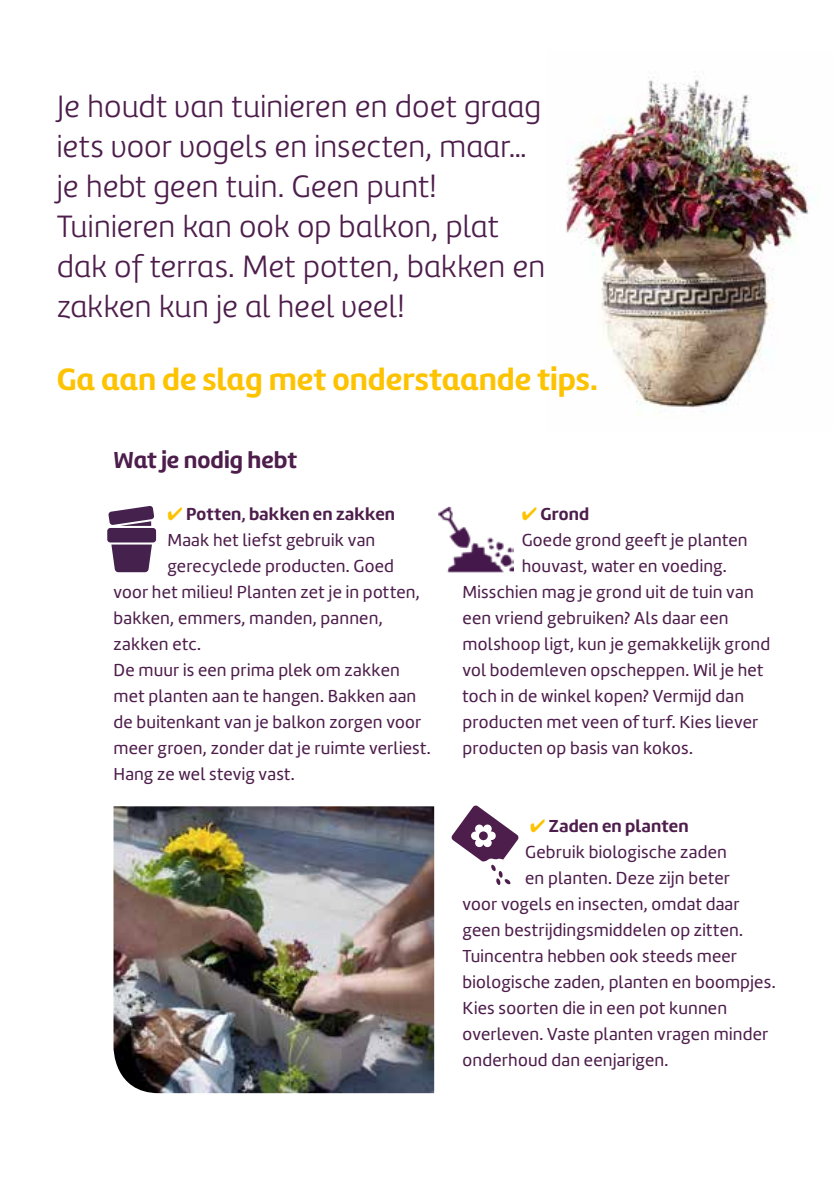
<style>
.page{position:relative;width:840px;height:1191px;background:#fff}
.page>*{position:absolute;margin:0;border:0;box-sizing:border-box;transform-origin:0 0}
.t1{font:300 32px/40px "Amelia UP";letter-spacing:-.005em;color:#4d1d4b}
.t2{font:700 32px "Amelia UP";color:#fdc300}
.t3{font:700 24px "Amelia UP";color:#4d1d4b}
.t4{font:18px "Amelia";letter-spacing:.01em;color:#4d1d4b}
.t5{font:700 18px "Amelia";letter-spacing:.01em;color:#4d1d4b}
.s1{color:#fdc300}
</style>
<div class="page">
<img style="left:566px;top:71px;width:243px;height:345px">
<div style="left:107px;top:528px;width:49px;height:14px;background:#45214d;border-radius:3px"></div>
<svg style="left:111px;top:544px;width:41px;height:28px"></svg>
<svg style="left:108px;top:506px;width:46px;height:20px"></svg>
<img style="left:438px;top:506px;width:75px;height:67px">
<svg style="left:451px;top:805px;width:67px;height:80px"></svg>
<img style="left:113px;top:806px;width:321px;height:287px">
<h1 class="t1" style="left:57px;top:86px;width:490px">Je houdt van tuinieren en doet graag iets voor vogels en insecten, maar… je hebt geen tuin. Geen punt!<br>Tuinieren kan ook op balkon, plat dak of terras. Met potten, bakken en zakken kun je al heel veel!</h1>
<h1 class="t2" style="left:57px;top:360px;width:542px">Ga aan de slag met onderstaande tips.</h1>
<h2 class="t3" style="left:113px;top:446px;width:185px">Wat je nodig hebt</h2>
<p class="t5" style="left:167px;top:503px;width:229px"><span class="s1">✔</span> Potten, bakken en zakken</p>
<p class="t4" style="left:167px;top:530px;width:209px">Maak het liefst gebruik van</p>
<p class="t4" style="left:167px;top:556px;width:228px">gerecyclede producten. Goed</p>
<p class="t4" style="left:113px;top:582px;width:307px">voor het milieu! Planten zet je in potten,</p>
<p class="t4" style="left:113px;top:608px;width:270px">bakken, emmers, manden, pannen,</p>
<p class="t4" style="left:113px;top:634px;width:89px">zakken etc.</p>
<p class="t4" style="left:113px;top:660px;width:287px">De muur is een prima plek om zakken</p>
<p class="t4" style="left:113px;top:686px;width:304px">met planten aan te hangen. Bakken aan</p>
<p class="t4" style="left:113px;top:712px;width:309px">de buitenkant van je balkon zorgen voor</p>
<p class="t4" style="left:113px;top:738px;width:318px">meer groen, zonder dat je ruimte verliest.</p>
<p class="t4" style="left:113px;top:764px;width:183px">Hang ze wel stevig vast.</p>
<p class="t5" style="left:521px;top:503px;width:69px"><span class="s1">✔</span> Grond</p>
<p class="t4" style="left:521px;top:530px;width:227px">Goede grond geeft je planten</p>
<p class="t4" style="left:521px;top:556px;width:206px">houvast, water en voeding.</p>
<p class="t4" style="left:462px;top:582px;width:292px">Misschien mag je grond uit de tuin van</p>
<p class="t4" style="left:462px;top:608px;width:267px">een vriend gebruiken? Als daar een</p>
<p class="t4" style="left:462px;top:634px;width:309px">molshoop ligt, kun je gemakkelijk grond</p>
<p class="t4" style="left:462px;top:660px;width:302px">vol bodemleven opscheppen. Wil je het</p>
<p class="t4" style="left:462px;top:686px;width:283px">toch in de winkel kopen? Vermijd dan</p>
<p class="t4" style="left:462px;top:712px;width:297px">producten met veen of turf. Kies liever</p>
<p class="t4" style="left:462px;top:738px;width:232px">producten op basis van kokos.</p>
<p class="t5" style="left:530px;top:815px;width:160px"><span class="s1">✔</span> Zaden en planten</p>
<p class="t4" style="left:525px;top:841px;width:203px">Gebruik biologische zaden</p>
<p class="t4" style="left:525px;top:867px;width:206px">en planten. Deze zijn beter</p>
<p class="t4" style="left:462px;top:893px;width:278px">voor vogels en insecten, omdat daar</p>
<p class="t4" style="left:462px;top:919px;width:282px">geen bestrijdingsmiddelen op zitten.</p>
<p class="t4" style="left:462px;top:945px;width:276px">Tuincentra hebben ook steeds meer</p>
<p class="t4" style="left:462px;top:971px;width:314px">biologische zaden, planten en boompjes.</p>
<p class="t4" style="left:462px;top:997px;width:266px">Kies soorten die in een pot kunnen</p>
<p class="t4" style="left:462px;top:1023px;width:307px">overleven. Vaste planten vragen minder</p>
<p class="t4" style="left:462px;top:1049px;width:207px">onderhoud dan eenjarigen.</p>
</div>
